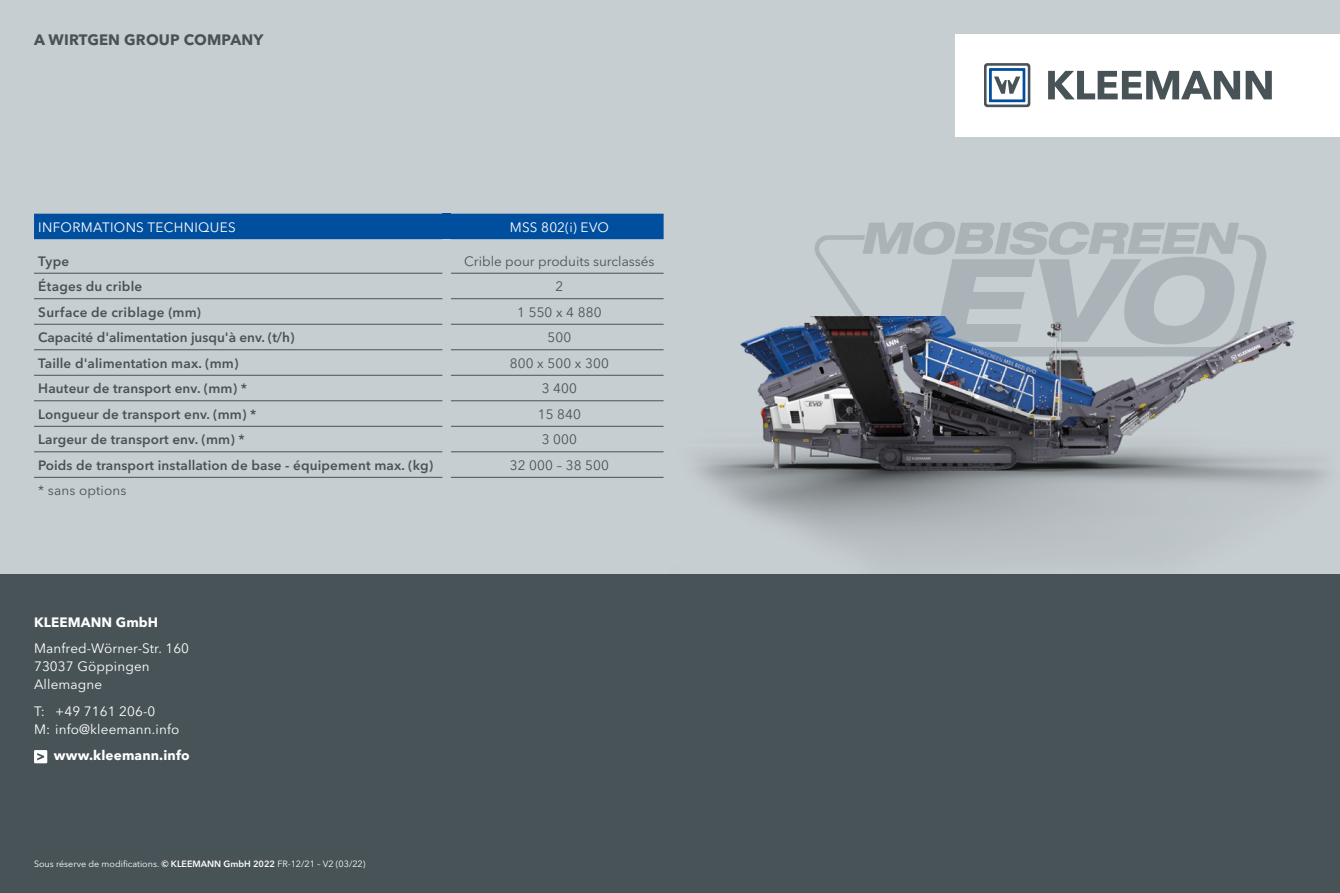
<style>
.page{position:relative;width:1340px;height:893px;background:#fff}
.page>*{position:absolute;margin:0;border:0;box-sizing:border-box;transform-origin:0 0}
.t1{font:700 15px "Avenir Next LT Pro";letter-spacing:.01em;color:#485358}
.t2{font:600 13.5px "Avenir Next LT Pro";letter-spacing:.01em;color:#485358}
.t3{font:13.5px/18px "Avenir Next LT Pro";letter-spacing:.01em;color:#fff}
.t4{font:13.5px "Avenir Next LT Pro";letter-spacing:.01em;color:#485358}
.t5{font:700 13.5px "Avenir Next LT Pro";letter-spacing:.01em;color:#fff}
.t6{font:9px "Avenir Next LT Pro";color:#fff}
.s1{font-weight:600}
</style>
<div class="page">
<div style="left:0;top:0;width:1339px;height:574px;background:#c7ced2"></div>
<div style="left:0;top:574px;width:1339px;height:319px;background:#485358"></div>
<svg style="left:34px;top:750px;width:13px;height:13px"></svg>
<div style="left:955px;top:34px;width:384px;height:102px;background:#fff"></div>
<svg style="left:1048px;top:71px;width:223px;height:28px"></svg>
<svg style="left:984px;top:63px;width:46px;height:44px"></svg>
<svg style="left:814px;top:235px;width:452px;height:82px"></svg>
<svg style="left:862px;top:222px;width:378px;height:95px"></svg>
<img style="left:698px;top:317px;width:627px;height:248px">
<svg style="left:34px;top:214px;width:629px;height:264px"></svg>
<hr style="left:34px;top:273px;width:408px;height:1px;background:#485358">
<hr style="left:451px;top:273px;width:212px;height:1px;background:#485358">
<hr style="left:34px;top:298px;width:408px;height:1px;background:#485358">
<hr style="left:451px;top:298px;width:212px;height:1px;background:#485358">
<hr style="left:34px;top:324px;width:408px;height:1px;background:#485358">
<hr style="left:451px;top:324px;width:212px;height:1px;background:#485358">
<hr style="left:34px;top:349px;width:408px;height:1px;background:#485358">
<hr style="left:451px;top:349px;width:212px;height:1px;background:#485358">
<hr style="left:34px;top:375px;width:408px;height:1px;background:#485358">
<hr style="left:451px;top:375px;width:212px;height:1px;background:#485358">
<hr style="left:34px;top:400px;width:408px;height:1px;background:#485358">
<hr style="left:451px;top:400px;width:212px;height:1px;background:#485358">
<hr style="left:34px;top:426px;width:408px;height:1px;background:#485358">
<hr style="left:451px;top:426px;width:212px;height:1px;background:#485358">
<hr style="left:34px;top:451px;width:408px;height:1px;background:#485358">
<hr style="left:451px;top:451px;width:212px;height:1px;background:#485358">
<hr style="left:34px;top:477px;width:408px;height:1px;background:#485358">
<hr style="left:451px;top:477px;width:212px;height:1px;background:#485358">
<p class="t1" style="left:34px;top:31px;width:231px">A WIRTGEN GROUP COMPANY</p>
<p class="t3" style="left:38px;top:218px;width:199px">INFORMATIONS TECHNIQUES</p>
<p class="t3" style="left:510px;top:218px;width:101px">MSS 802(i) EVO</p>
<p class="t2" style="left:38px;top:253px;width:33px">Type</p>
<p class="t4" style="left:464px;top:253px;width:192px">Crible pour produits surclassés</p>
<p class="t2" style="left:38px;top:278px;width:106px">Étages du crible</p>
<p class="t4" style="left:555px;top:278px;width:9px">2</p>
<p class="t2" style="left:38px;top:304px;width:164px">Surface de criblage (mm)</p>
<p class="t4" style="left:517px;top:304px;width:86px">1 550 x 4 880</p>
<p class="t2" style="left:38px;top:329px;width:258px">Capacité d'alimentation jusqu'à env. (t/h)</p>
<p class="t4" style="left:547px;top:329px;width:25px">500</p>
<p class="t2" style="left:38px;top:355px;width:202px">Taille d'alimentation max. (mm)</p>
<p class="t4" style="left:510px;top:355px;width:100px">800 x 500 x 300</p>
<p class="t2" style="left:38px;top:380px;width:210px">Hauteur de transport env. (mm) *</p>
<p class="t4" style="left:542px;top:380px;width:37px">3 400</p>
<p class="t2" style="left:38px;top:406px;width:220px">Longueur de transport env. (mm) *</p>
<p class="t4" style="left:538px;top:406px;width:45px">15 840</p>
<p class="t2" style="left:38px;top:431px;width:208px">Largeur de transport env. (mm) *</p>
<p class="t4" style="left:542px;top:431px;width:37px">3 000</p>
<p class="t2" style="left:38px;top:457px;width:396px">Poids de transport installation de base - équipement max. (kg)</p>
<p class="t4" style="left:510px;top:457px;width:101px">32 000 – 38 500</p>
<p class="t4" style="left:38px;top:482px;width:90px">* sans options</p>
<p class="t5" style="left:34px;top:614px;width:126px">KLEEMANN GmbH</p>
<p class="t3" style="left:34px;top:640px;width:157px">Manfred-Wörner-Str. 160<br>73037 Göppingen<br>Allemagne</p>
<p class="t3" style="left:34px;top:702px;width:147px">T: +49 7161 206-0<br>M: info@kleemann.info</p>
<p class="t5" style="left:54px;top:747px;width:137px">www.kleemann.info</p>
<p class="t6" style="left:34px;top:859px;width:333px">Sous réserve de modifications. <span class="s1">© KLEEMANN GmbH 2022</span> FR-12/21 – V2 (03/22)</p>
</div>
